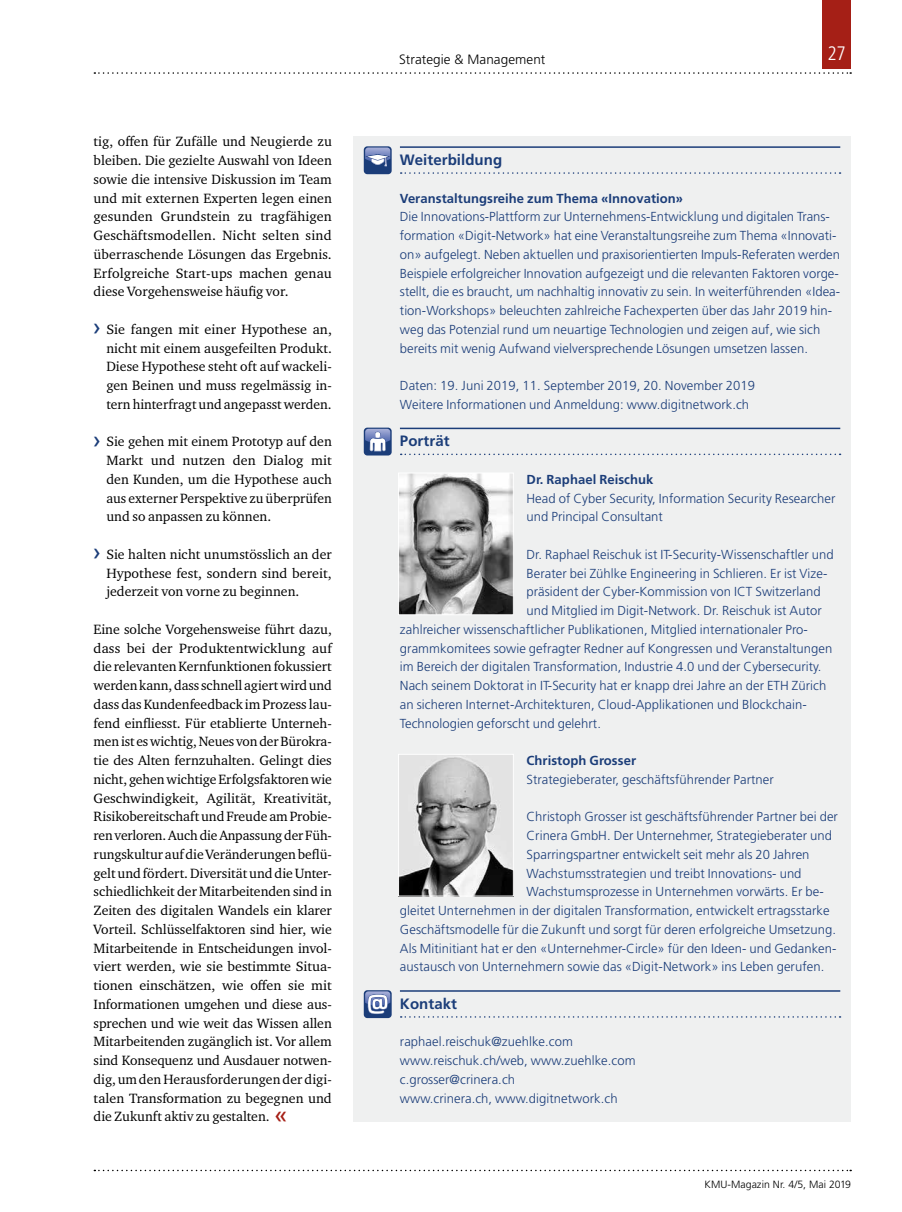
<style>
.page{position:relative;width:902px;height:1212px;background:#fff}
.page>*{position:absolute;margin:0;border:0;box-sizing:border-box;transform-origin:0 0}
.t1{font:300 condensed 19.5px "Frutiger LT Std";color:#fff}
.t2{font:700 15px "Frutiger LT Std";letter-spacing:.005em;color:#1b3d79}
.t3{font:13.8px/18.8px "Charter ITC Std";letter-spacing:.005em;color:#000;text-align:justify}
.t4{font:300 13.5px "Frutiger LT Std";letter-spacing:.005em;color:#000}
.t5{font:300 13.05px/18.8px "Frutiger LT Std";letter-spacing:.005em;color:#1b3d79}
.t6{font:700 13.05px "Frutiger LT Std";letter-spacing:.005em;color:#1b3d79}
.t7{font:300 10.5px "Frutiger LT Std";letter-spacing:.005em;color:#000}
.s1{font-family:"Frutiger LT Std";font-size:24px;color:#1b3d79}
.s2{font-family:"Frutiger LT Std";font-size:24px;color:#a51f16}
</style>
<div class="page">
<svg style="left:94px;top:72px;width:757px;height:2px"></svg>
<svg style="left:94px;top:1170px;width:757px;height:1px"></svg>
<div style="left:822px;top:0;width:28px;height:68px;background:#a51f16"></div>
<div style="left:353px;top:136px;width:497px;height:985px;background:#eff0f0"></div>
<hr style="left:400px;top:146px;width:440px;height:2px;background:#1b3d79">
<svg style="left:400px;top:172px;width:440px;height:2px"></svg>
<hr style="left:400px;top:428px;width:440px;height:1px;background:#1b3d79">
<svg style="left:400px;top:454px;width:440px;height:1px"></svg>
<hr style="left:400px;top:990px;width:440px;height:2px;background:#1b3d79">
<svg style="left:400px;top:1016px;width:440px;height:2px"></svg>
<div style="left:364px;top:146px;width:27px;height:28px;background:#1b3d79;border-radius:4px"></div>
<svg style="left:365px;top:148px;width:25px;height:18px"></svg>
<div style="left:364px;top:428px;width:27px;height:27px;background:#1b3d79;border-radius:4px"></div>
<svg style="left:365px;top:429px;width:25px;height:22px"></svg>
<div style="left:364px;top:990px;width:27px;height:28px;background:#1b3d79;border-radius:4px"></div>
<svg style="left:365px;top:991px;width:25px;height:23px"></svg>
<img style="left:400px;top:756px;width:111px;height:138px">
<div style="left:398px;top:754px;width:115px;height:142px;border:1px solid #fff"></div>
<img style="left:400px;top:475px;width:111px;height:138px">
<div style="left:398px;top:473px;width:115px;height:142px;border:1px solid #fff"></div>
<p class="t3" style="left:94px;top:132px;width:240px">tig, offen für Zufälle und Neugierde zu bleiben. Die gezielte Auswahl von Ideen sowie die intensive Diskussion im Team und mit externen Experten legen einen gesunden Grundstein zu tragfähigen Geschäftsmodellen. Nicht selten sind überraschende Lösungen das Ergebnis.<br>Erfolgreiche Start-ups machen genau diese Vorgehensweise häufig vor.</p>
<p class="t3" style="left:106px;top:319px;width:227px;text-indent:-13px"><span class="s1">›</span> Sie fangen mit einer Hypothese an, nicht mit einem ausgefeilten Produkt.<br>Diese Hypothese steht oft auf wackeli&shy;gen Beinen und muss regelmässig in&shy;tern hinterfragt und angepasst werden.</p>
<p class="t3" style="left:106px;top:432px;width:227px;text-indent:-13px"><span class="s1">›</span> Sie gehen mit einem Prototyp auf den Markt und nutzen den Dialog mit den Kunden, um die Hypothese auch aus externer Perspektive zu überprüfen und so anpassen zu können.</p>
<p class="t3" style="left:106px;top:544px;width:227px;text-indent:-13px"><span class="s1">›</span> Sie halten nicht unumstösslich an der Hypothese fest, sondern sind bereit, jederzeit von vorne zu beginnen.</p>
<p class="t3" style="left:94px;top:619px;width:240px">Eine solche Vorgehensweise führt dazu, dass bei der Produktentwicklung auf die relevanten Kernfunktionen fokussiert werden kann, dass schnell agiert wird und dass das Kundenfeedback im Prozess lau&shy;fend einfliesst. Für etablierte Unterneh&shy;men ist es wichtig, Neues von der Bürokra&shy;tie des Alten fernzuhalten. Gelingt dies nicht, gehen wichtige Erfolgsfaktoren wie Geschwindigkeit, Agilität, Kreativität, Risikobereitschaft und Freude am Probie&shy;ren verloren. Auch die Anpassung der Füh&shy;rungskultur auf die Veränderungen beflü&shy;gelt und fördert. Diversität und die Unter&shy;schiedlichkeit der Mitarbeitenden sind in Zeiten des digitalen Wandels ein klarer Vorteil. Schlüsselfaktoren sind hier, wie Mitarbeitende in Entscheidungen invol&shy;viert werden, wie sie bestimmte Situa&shy;tionen einschätzen, wie offen sie mit Informationen umgehen und diese aus&shy;sprechen und wie weit das Wissen allen Mitarbeitenden zugänglich ist. Vor allem sind Konsequenz und Ausdauer notwen&shy;dig, um den Herausforderungen der digi&shy;talen Transformation zu begegnen und die Zukunft aktiv zu gestalten. <span class="s2">«</span></p>
<p class="t4" style="left:399px;top:51px;width:148px">Strategie &amp; Management</p>
<h1 class="t1" style="left:827px;top:42px;width:20px">27</h1>
<p class="t2" style="left:400px;top:151px;width:104px">Weiterbildung</p>
<p class="t6" style="left:400px;top:190px;width:285px">Veranstaltungsreihe zum Thema «Innovation»</p>
<p class="t5" style="left:400px;top:208px;width:442px">Die Innovations-Plattform zur Unternehmens-Entwicklung und digitalen Trans&shy;formation «Digit-Network» hat eine Veranstaltungsreihe zum Thema «Innovati&shy;on» aufgelegt. Neben aktuellen und praxisorientierten Impuls-Referaten werden Beispiele erfolgreicher Innovation aufgezeigt und die relevanten Faktoren vorge&shy;stellt, die es braucht, um nachhaltig innovativ zu sein. In weiterführenden «Idea&shy;tion-Workshops» beleuchten zahlreiche Fachexperten über das Jahr 2019 hin&shy;weg das Potenzial rund um neuartige Technologien und zeigen auf, wie sich bereits mit wenig Aufwand vielversprechende Lösungen umsetzen lassen.</p>
<p class="t5" style="left:400px;top:376px;width:356px">Daten: 19. Juni 2019, 11. September 2019, 20. November 2019<br>Weitere Informationen und Anmeldung: www.digitnetwork.ch</p>
<p class="t2" style="left:400px;top:432px;width:51px">Porträt</p>
<p class="t6" style="left:526px;top:472px;width:128px">Dr. Raphael Reischuk</p>
<p class="t5" style="left:526px;top:489px;width:310px">Head of Cyber Security, Information Security Researcher und Principal Consultant</p>
<p class="t5" style="left:526px;top:545px;width:308px">Dr. Raphael Reischuk ist IT-Security-Wissenschaftler und</p>
<p class="t5" style="left:526px;top:564px;width:302px">Berater bei Zühlke Engineering in Schlieren. Er ist Vize-</p>
<p class="t5" style="left:526px;top:583px;width:295px">präsident der Cyber-Kommission von ICT Switzerland</p>
<p class="t5" style="left:526px;top:601px;width:297px">und Mitglied im Digit-Network. Dr. Reischuk ist Autor</p>
<p class="t5" style="left:400px;top:620px;width:409px">zahlreicher wissenschaftlicher Publikationen, Mitglied internationaler Pro-</p>
<p class="t5" style="left:400px;top:639px;width:434px">grammkomitees sowie gefragter Redner auf Kongressen und Veranstaltungen</p>
<p class="t5" style="left:400px;top:658px;width:423px">im Bereich der digitalen Transformation, Industrie 4.0 und der Cybersecurity.</p>
<p class="t5" style="left:400px;top:676px;width:428px">Nach seinem Doktorat in IT-Security hat er knapp drei Jahre an der ETH Zürich</p>
<p class="t5" style="left:400px;top:695px;width:407px">an sicheren Internet-Architekturen, Cloud-Applikationen und Blockchain-</p>
<p class="t5" style="left:400px;top:714px;width:202px">Technologien geforscht und gelehrt.</p>
<p class="t6" style="left:526px;top:753px;width:111px">Christoph Grosser</p>
<p class="t5" style="left:526px;top:770px;width:249px">Strategieberater, geschäftsführender Partner</p>
<p class="t5" style="left:526px;top:808px;width:313px">Christoph Grosser ist geschäftsführender Partner bei der</p>
<p class="t5" style="left:526px;top:826px;width:307px">Crinera GmbH. Der Unternehmer, Strategieberater und</p>
<p class="t5" style="left:526px;top:845px;width:284px">Sparringspartner entwickelt seit mehr als 20 Jahren</p>
<p class="t5" style="left:526px;top:864px;width:276px">Wachstumsstrategien und treibt Innovations- und</p>
<p class="t5" style="left:526px;top:883px;width:299px">Wachstumsprozesse in Unternehmen vorwärts. Er be-</p>
<p class="t5" style="left:400px;top:901px;width:431px">gleitet Unternehmen in der digitalen Transformation, entwickelt ertragsstarke</p>
<p class="t5" style="left:400px;top:920px;width:437px">Geschäftsmodelle für die Zukunft und sorgt für deren erfolgreiche Umsetzung.</p>
<p class="t5" style="left:400px;top:939px;width:438px">Als Mitinitiant hat er den «Unternehmer-Circle» für den Ideen- und Gedanken-</p>
<p class="t5" style="left:400px;top:958px;width:426px">austausch von Unternehmern sowie das «Digit-Network» ins Leben gerufen.</p>
<p class="t2" style="left:400px;top:995px;width:59px">Kontakt</p>
<p class="t5" style="left:400px;top:1033px;width:237px">raphael.reischuk@zuehlke.com www.reischuk.ch/web, www.zuehlke.com c.grosser@crinera.ch<br>www.crinera.ch, www.digitnetwork.ch</p>
<p class="t7" style="left:704px;top:1178px;width:148px">KMU-Magazin Nr. 4/5, Mai 2019</p>
</div>
